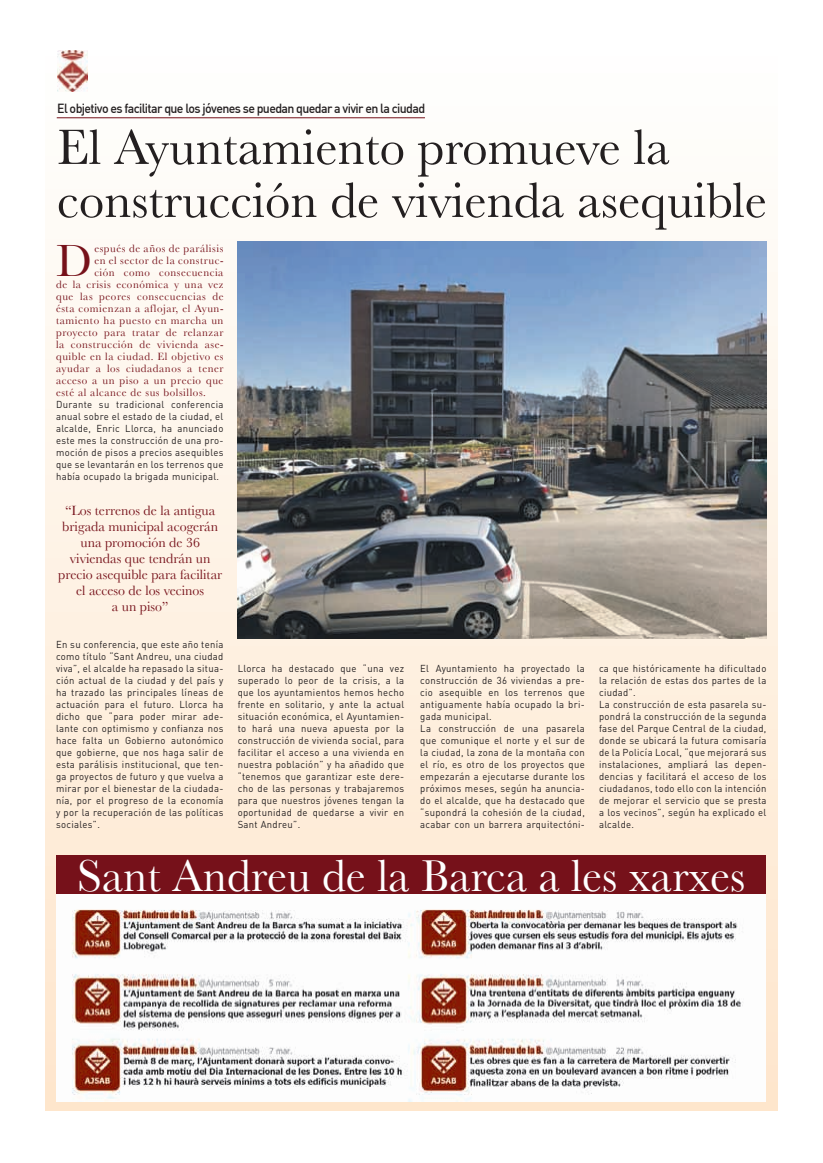
<style>
.page{position:relative;width:823px;height:1163px;background:#fff}
.page>*{position:absolute;margin:0;border:0;box-sizing:border-box;transform-origin:0 0}
.t1{font:51.5px/53px "Baskerville";color:#231f20}
.t2{font:47.2px "Baskerville";color:#76111a}
.t3{font:46.7px "Baskerville";color:#fff}
.t4{font:14px/16px "Baskerville";color:#76111a;text-align:center}
.t5{font:500 13px "DIN";letter-spacing:-.05em;color:#231f20;scale:.95 1}
.t6{font:11px "Baskerville";letter-spacing:.05em;color:#76111a}
.t7{font:10px/12px "DIN";letter-spacing:.035em;color:#231f20;text-align:justify;scale:.95 1}
</style>
<div class="page">
<div style="left:46px;top:51px;width:731px;height:1058px;background:linear-gradient(to bottom,#fdfefd,#fee6cc)"></div>
<div style="left:56px;top:854px;width:709px;height:44px;background:#76111a"></div>
<img style="left:56px;top:894px;width:709px;height:207px">
<img style="left:57px;top:51px;width:30px;height:40px">
<hr style="left:57px;top:117px;width:367px;height:1px;background:#76111a">
<img style="left:237px;top:242px;width:529px;height:396px">
<h3 class="t5" style="left:57px;top:103px;width:388px">El objetivo es facilitar que los jóvenes se puedan quedar a vivir en la ciudad</h3>
<h1 class="t1" style="left:57px;top:121px;width:711px">El Ayuntamiento promueve la construcción de vivienda asequible</h1>
<h2 class="t2" style="left:56px;top:233px;width:37px">D</h2>
<p class="t6" style="left:94px;top:242px;width:130px">espués de años de parálisis</p>
<p class="t6" style="left:94px;top:254px;width:130px">en el sector de la construc-</p>
<p class="t6" style="left:94px;top:266px;width:130px">ción como consecuencia</p>
<p class="t6" style="left:56px;top:278px;width:169px">de la crisis económica y una vez</p>
<p class="t6" style="left:56px;top:290px;width:169px">que las peores consecuencias de</p>
<p class="t6" style="left:56px;top:302px;width:169px">ésta comienzan a aflojar, el Ayun-</p>
<p class="t6" style="left:56px;top:314px;width:169px">tamiento ha puesto en marcha un</p>
<p class="t6" style="left:56px;top:326px;width:169px">proyecto para tratar de relanzar</p>
<p class="t6" style="left:56px;top:338px;width:169px">la construcción de vivienda ase-</p>
<p class="t6" style="left:56px;top:350px;width:169px">quible en la ciudad. El objetivo es</p>
<p class="t6" style="left:56px;top:362px;width:169px">ayudar a los ciudadanos a tener</p>
<p class="t6" style="left:56px;top:374px;width:169px">acceso a un piso a un precio que</p>
<p class="t6" style="left:56px;top:386px;width:151px">esté al alcance de sus bolsillos.</p>
<p class="t7" style="left:56px;top:399px;width:178px">Durante su tradicional conferencia anual sobre el estado de la ciudad, el alcalde, Enric Llorca, ha anunciado este mes la construcción de una pro&shy;moción de pisos a precios asequibles que se levantarán en los terrenos que había ocupado la brigada municipal.</p>
<h3 class="t4" style="left:58px;top:502px;width:165px">“Los terrenos de la antigua brigada municipal acogerán una promoción de 36 viviendas que tendrán un precio asequible para facilitar el acceso de los vecinos<br>a un piso”</h3>
<p class="t7" style="left:56px;top:639px;width:178px">En su conferencia, que este año tenía como título “Sant Andreu, una ciudad viva”, el alcalde ha repasado la situa&shy;ción actual de la ciudad y del país y ha trazado las principales líneas de actuación para el futuro. Llorca ha dicho que “para poder mirar ade&shy;lante con optimismo y confianza nos hace falta un Gobierno autonómico que gobierne, que nos haga salir de esta parálisis institucional, que ten&shy;ga proyectos de futuro y que vuelva a mirar por el bienestar de la ciudada&shy;nía, por el progreso de la economía y por la recuperación de las políticas sociales”.</p>
<p class="t7" style="left:237px;top:663px;width:177px">Llorca ha destacado que “una vez superado lo peor de la crisis, a la que los ayuntamientos hemos hecho frente en solitario, y ante la actual situación económica, el Ayuntamien&shy;to hará una nueva apuesta por la construcción de vivienda social, para facilitar el acceso a una vivienda en nuestra población” y ha añadido que “tenemos que garantizar este dere&shy;cho de las personas y trabajaremos para que nuestros jóvenes tengan la oportunidad de quedarse a vivir en Sant Andreu”.</p>
<p class="t7" style="left:420px;top:663px;width:175px;text-align:left">El Ayuntamiento ha proyectado la construcción de 36 viviendas a pre&shy;cio asequible en los terrenos que antiguamente había ocupado la bri&shy;gada municipal.<br>La construcción de una pasarela que comunique el norte y el sur de la ciudad, la zona de la montaña con el río, es otro de los proyectos que empezarán a ejecutarse durante los próximos meses, según ha anuncia&shy;do el alcalde, que ha destacado que “supondrá la cohesión de la ciudad, acabar con un barrera arquitectóni-</p>
<p class="t7" style="left:598px;top:663px;width:178px;text-align:left">ca que históricamente ha dificultado la relación de estas dos partes de la ciudad”.<br>La construcción de esta pasarela su&shy;pondrá la construcción de la segunda fase del Parque Central de la ciudad, donde se ubicará la futura comisaría de la Policía Local, “que mejorará sus instalaciones, ampliará las depen&shy;dencias y facilitará el acceso de los ciudadanos, todo ello con la intención de mejorar el servicio que se presta a los vecinos”, según ha explicado el alcalde.</p>
<h3 class="t3" style="left:77px;top:849px;width:669px">Sant Andreu de la Barca a les xarxes</h3>
</div>
